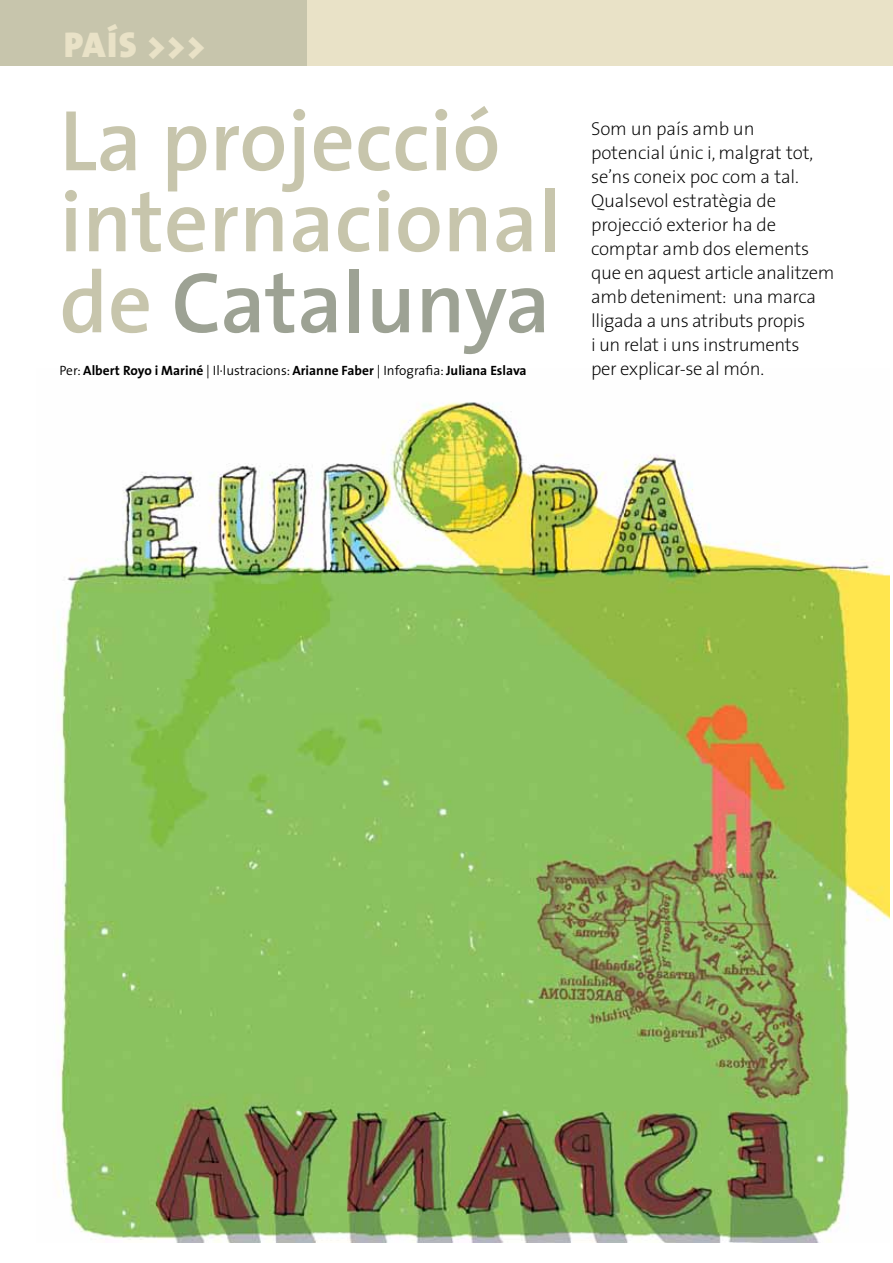
<style>
.page{position:relative;width:893px;height:1263px;background:#fff}
.page>*{position:absolute;margin:0;border:0;box-sizing:border-box;transform-origin:0 0}
.t1{font:600 87px/81px "The Sans";color:#c7c5ac}
.t2{font:900 36px "The Sans";color:#e9e2c7}
.t3{font:200 18.75px/24px "The Sans";letter-spacing:-.02em;color:#000}
.t4{font:700 13.5px "The Sans";color:#000}
.s1{color:#9da294}
.s2{font-weight:300}
</style>
<div class="page">
<div style="left:0;top:0;width:893px;height:65px;background:#e9e2c7"></div>
<div style="left:0;top:0;width:306px;height:65px;background:#c7c5ac"></div>
<img style="left:58px;top:402px;width:832px;height:841px">
<h2 class="t2" style="left:64px;top:14px;width:19px">país</h2>
<h2 class="t2" style="left:147px;top:14px;width:59px">&gt;&gt;&gt;</h2>
<h1 class="t1" style="left:60px;top:98px;width:503px">La projecció internacional de <span class="s1">Catalunya</span></h1>
<p class="t4" style="left:60px;top:359px;width:469px"><span class="s2">Per:</span> Albert Royo i Mariné <span class="s2">| Il·lustracions:</span> Arianne Faber <span class="s2">| Infografia:</span> Juliana Eslava</p>
<p class="t3" style="left:591px;top:116px;width:245px">Som un país amb un<br>potencial únic i, malgrat tot, se’ns coneix poc com a tal.<br>Qualsevol estratègia de projecció exterior ha de comptar amb dos elements que en aquest article analitzem amb deteniment: una marca lligada a uns atributs propis<br>i un relat i uns instruments<br>per explicar-se al món.</p>
</div>
